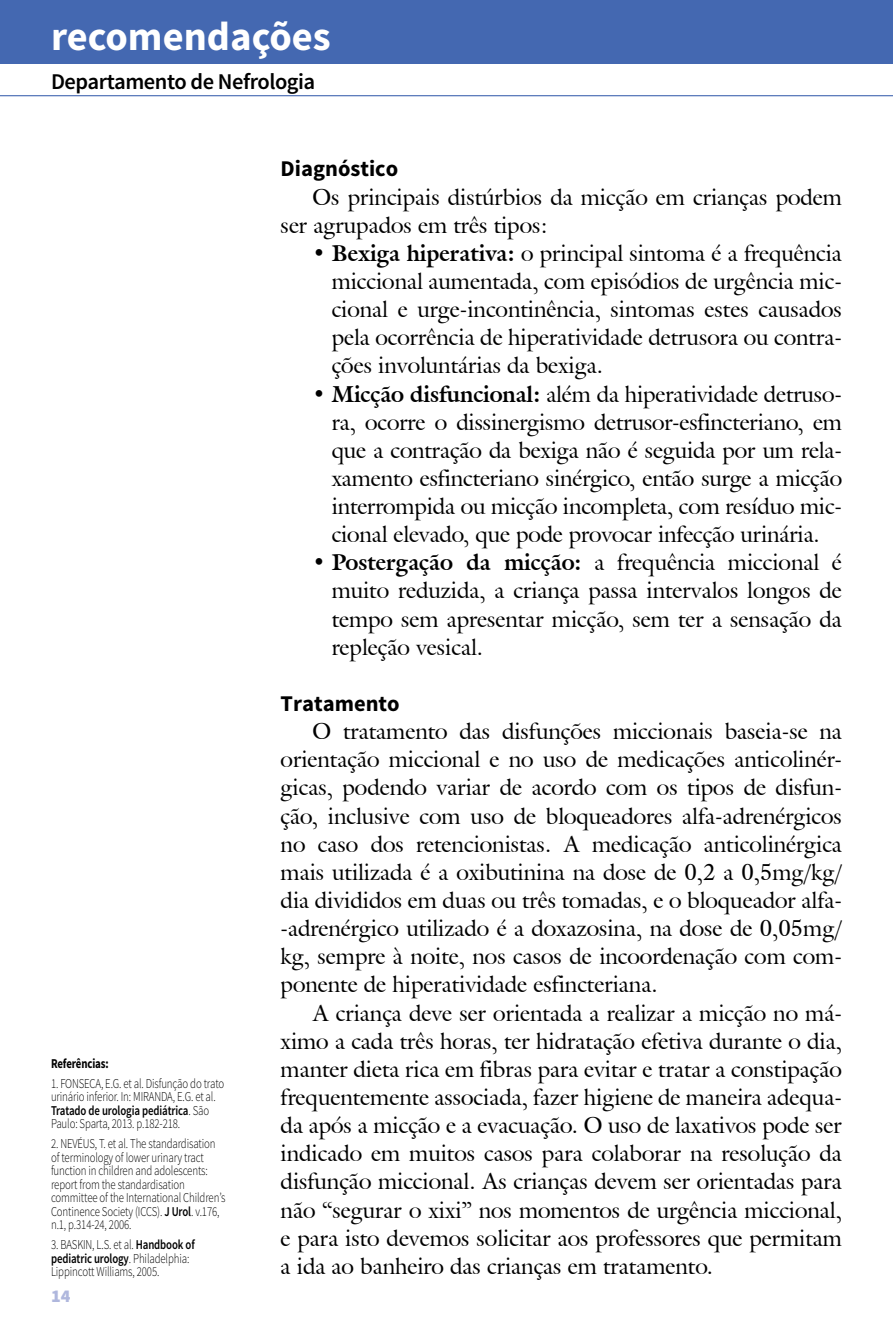
<style>
.page{position:relative;width:893px;height:1340px;background:#fff}
.page>*{position:absolute;margin:0;border:0;box-sizing:border-box;transform-origin:0 0}
.t1{font:700 40.5px "Source Sans Pro";color:#fff}
.t2{font:22.5px/28.1px "Galliard IT Cby BT";color:#000;text-align:justify}
.t3{font:600 22.5px "Source Sans Pro";letter-spacing:-.02em;color:#000}
.t4{font:700 22.5px "Source Sans Pro";color:#000}
.t5{font:900 18px "Source Sans Pro";color:#afb7dd}
.t6{font:300 13.5px/13.5px "Source Sans Pro";letter-spacing:-.01em;color:#000;scale:.8 1}
.t7{font:700 13.5px "Source Sans Pro";letter-spacing:-.01em;color:#000;scale:.8 1}
.s1{font-weight:600}
.s2{font-weight:700}
</style>
<div class="page">
<div style="left:0;top:0;width:893px;height:64px;background:#4468b1"></div>
<hr style="left:0;top:95px;width:893px;height:1px;background:#4468b1">
<h1 class="t1" style="left:51px;top:11px;width:281px">recomendações</h1>
<p class="t3" style="left:51px;top:67px;width:266px">Departamento de Nefrologia</p>
<p class="t7" style="left:51px;top:1054px;width:74px">Referências:</p>
<p class="t6" style="left:51px;top:1076px;width:218px">1. FONSECA, E.G. et al. Disfunção do trato urinário inferior. In: MIRANDA, E.G. et al.<br><span class="s1">Tratado de urologia pediátrica</span>. São Paulo: Sparta, 2013. p.182-218.</p>
<p class="t6" style="left:51px;top:1137px;width:219px">2. NEVÉUS, T. et al. The standardisation of terminology of lower urinary tract function in children and adolescents: report from the standardisation committee of the International Children’s Continence Society (ICCS). <span class="s1">J Urol</span>. v.176, n.1, p.314-24, 2006.</p>
<p class="t6" style="left:51px;top:1237px;width:181px">3. BASKIN, L.S. et al. <span class="s1">Handbook of pediatric urology</span>. Philadelphia:<br>Lippincott Williams, 2005.</p>
<p class="t5" style="left:51px;top:1284px;width:21px">14</p>
<p class="t4" style="left:281px;top:154px;width:119px">Diagnóstico</p>
<p class="t2" style="left:281px;top:182px;width:563px;text-indent:32px">Os principais distúrbios da micção em crianças podem ser agrupados em três tipos:</p>
<p class="t2" style="left:332px;top:239px;width:512px;text-indent:-19px"><span class="s2">• Bexiga hiperativa:</span> o principal sintoma é a frequência miccional aumentada, com episódios de urgência mic&shy;cional e urge-incontinência, sintomas estes causados pela ocorrência de hiperatividade detrusora ou contra&shy;ções involuntárias da bexiga.</p>
<p class="t2" style="left:332px;top:379px;width:512px;text-indent:-19px"><span class="s2">• Micção disfuncional:</span> além da hiperatividade detruso&shy;ra, ocorre o dissinergismo detrusor-esfincteriano, em que a contração da bexiga não é seguida por um rela&shy;xamento esfincteriano sinérgico, então surge a micção interrompida ou micção incompleta, com resíduo mic&shy;cional elevado, que pode provocar infecção urinária.</p>
<p class="t2" style="left:332px;top:548px;width:512px;text-indent:-19px"><span class="s2">• Postergação da micção:</span> a frequência miccional é muito reduzida, a criança passa intervalos longos de tempo sem apresentar micção, sem ter a sensação da repleção vesical.</p>
<p class="t4" style="left:281px;top:689px;width:121px">Tratamento</p>
<p class="t2" style="left:281px;top:717px;width:563px;text-indent:32px">O tratamento das disfunções miccionais baseia-se na orientação miccional e no uso de medicações anticolinér&shy;gicas, podendo variar de acordo com os tipos de disfun&shy;ção, inclusive com uso de bloqueadores alfa-adrenérgicos no caso dos retencionistas. A medicação anticolinérgica mais utilizada é a oxibutinina na dose de 0,2 a 0,5mg/kg/ dia divididos em duas ou três tomadas, e o bloqueador alfa--adrenérgico utilizado é a doxazosina, na dose de 0,05mg/ kg, sempre à noite, nos casos de incoordenação com com&shy;ponente de hiperatividade esfincteriana.</p>
<p class="t2" style="left:281px;top:998px;width:563px;text-indent:32px">A criança deve ser orientada a realizar a micção no má&shy;ximo a cada três horas, ter hidratação efetiva durante o dia, manter dieta rica em fibras para evitar e tratar a constipação frequentemente associada, fazer higiene de maneira adequa&shy;da após a micção e a evacuação. O uso de laxativos pode ser indicado em muitos casos para colaborar na resolução da disfunção miccional. As crianças devem ser orientadas para não “segurar o xixi” nos momentos de urgência miccional, e para isto devemos solicitar aos professores que permitam a ida ao banheiro das crianças em tratamento.</p>
</div>
